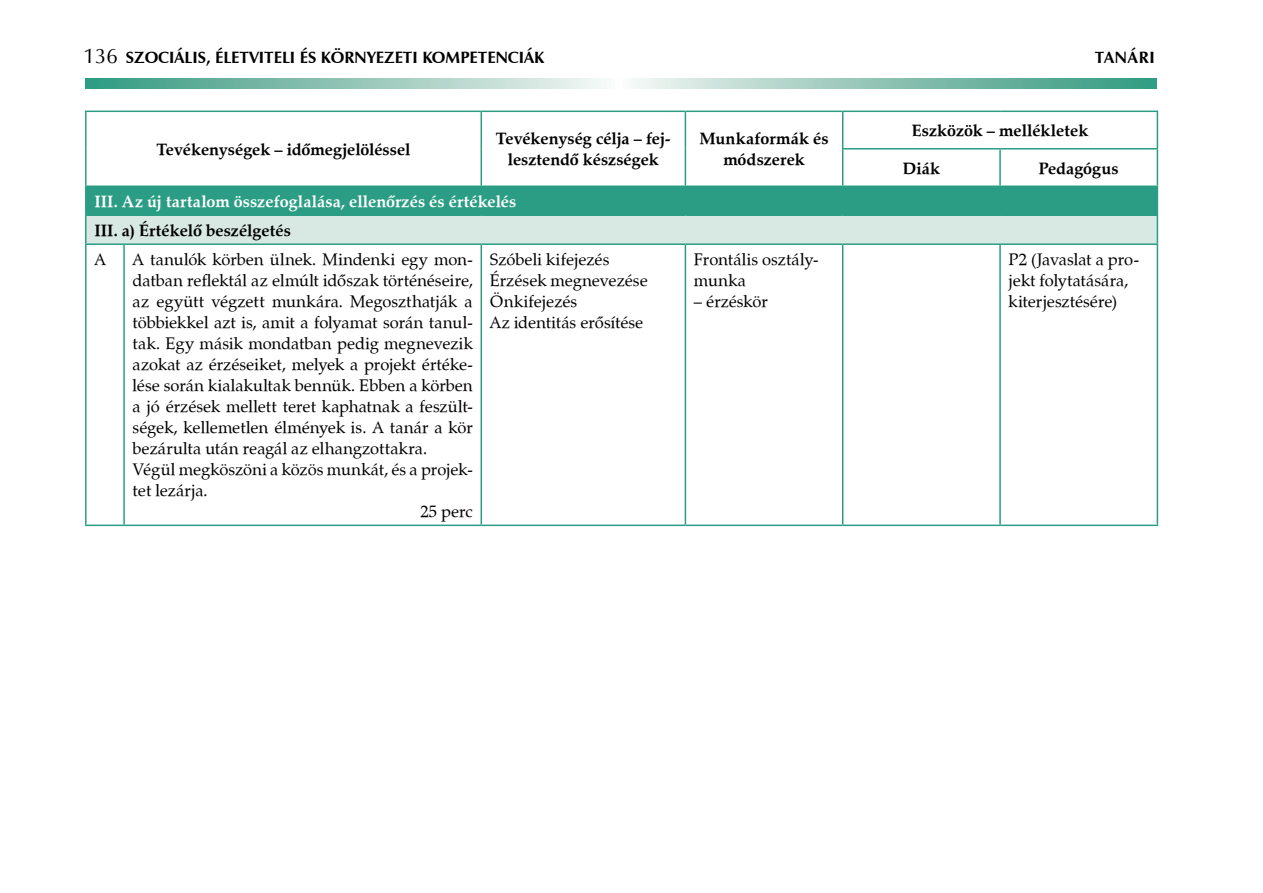
<style>
.page{position:relative;width:1263px;height:893px;background:#fff}
.page>*{position:absolute;margin:0;border:0;box-sizing:border-box;transform-origin:0 0}
.t1{font:16.5px/21px "Zapf Calligraphic 801 PFL";color:#000}
.t2{font:700 16.5px/21px "Zapf Calligraphic 801 PFL";color:#000;text-align:center}
.t3{font:700 16.5px "Zapf Humanist 601 PFL";color:#000}
.t4{font:700 16.5px "Zapf Calligraphic 801 PFL";letter-spacing:.01em;color:#fff}
.s1{font-weight:400;font-size:21px}
</style>
<div class="page">
<svg style="left:85px;top:78px;width:1072px;height:11px;background:#92c6b7"></svg>
<div style="left:86px;top:186px;width:1071px;height:29px;background:#2b9d84"></div>
<div style="left:86px;top:215px;width:1071px;height:29px;background:#d8e9e3"></div>
<hr style="left:480px;top:112px;width:2px;height:37px;background:#2b9d84">
<hr style="left:685px;top:112px;width:1px;height:37px;background:#2b9d84">
<hr style="left:842px;top:112px;width:1px;height:36px;background:#2b9d84">
<hr style="left:480px;top:149px;width:2px;height:37px;background:#2b9d84">
<hr style="left:685px;top:149px;width:1px;height:37px;background:#2b9d84">
<hr style="left:842px;top:148px;width:158px;height:2px;background:#2b9d84">
<hr style="left:842px;top:150px;width:1px;height:36px;background:#2b9d84">
<hr style="left:1000px;top:148px;width:158px;height:2px;background:#2b9d84">
<hr style="left:999px;top:150px;width:2px;height:36px;background:#2b9d84">
<hr style="left:85px;top:187px;width:2px;height:27px;background:#2b9d84">
<hr style="left:85px;top:214px;width:39px;height:2px;background:#2b9d84">
<hr style="left:85px;top:216px;width:2px;height:27px;background:#2b9d84">
<hr style="left:124px;top:214px;width:357px;height:2px;background:#2b9d84">
<hr style="left:481px;top:214px;width:204px;height:2px;background:#2b9d84">
<hr style="left:685px;top:214px;width:158px;height:2px;background:#2b9d84">
<hr style="left:843px;top:214px;width:157px;height:2px;background:#2b9d84">
<hr style="left:1000px;top:214px;width:158px;height:2px;background:#2b9d84">
<svg style="left:1157px;top:187px;width:1px;height:56px"></svg>
<hr style="left:85px;top:243px;width:39px;height:2px;background:#2b9d84">
<hr style="left:85px;top:245px;width:2px;height:280px;background:#2b9d84">
<hr style="left:124px;top:243px;width:357px;height:2px;background:#2b9d84">
<hr style="left:123px;top:245px;width:2px;height:280px;background:#2b9d84">
<hr style="left:481px;top:243px;width:204px;height:2px;background:#2b9d84">
<hr style="left:480px;top:245px;width:2px;height:280px;background:#2b9d84">
<hr style="left:685px;top:243px;width:158px;height:2px;background:#2b9d84">
<hr style="left:685px;top:245px;width:1px;height:280px;background:#2b9d84">
<hr style="left:843px;top:243px;width:157px;height:2px;background:#2b9d84">
<hr style="left:842px;top:245px;width:1px;height:280px;background:#2b9d84">
<hr style="left:1000px;top:243px;width:158px;height:2px;background:#2b9d84">
<hr style="left:999px;top:245px;width:2px;height:280px;background:#2b9d84">
<hr style="left:1157px;top:245px;width:1px;height:280px;background:#2b9d84">
<hr style="left:85px;top:525px;width:39px;height:1px;background:#2b9d84">
<hr style="left:124px;top:525px;width:357px;height:1px;background:#2b9d84">
<hr style="left:481px;top:525px;width:204px;height:1px;background:#2b9d84">
<hr style="left:685px;top:525px;width:158px;height:1px;background:#2b9d84">
<hr style="left:843px;top:525px;width:157px;height:1px;background:#2b9d84">
<hr style="left:1000px;top:525px;width:158px;height:1px;background:#2b9d84">
<hr style="left:85px;top:111px;width:39px;height:1px;background:#2b9d84">
<hr style="left:85px;top:112px;width:2px;height:37px;background:#2b9d84">
<hr style="left:124px;top:111px;width:357px;height:1px;background:#2b9d84">
<hr style="left:481px;top:111px;width:204px;height:1px;background:#2b9d84">
<hr style="left:685px;top:111px;width:158px;height:1px;background:#2b9d84">
<hr style="left:843px;top:111px;width:157px;height:1px;background:#2b9d84">
<hr style="left:1000px;top:111px;width:158px;height:1px;background:#2b9d84">
<hr style="left:1157px;top:112px;width:1px;height:36px;background:#2b9d84">
<hr style="left:85px;top:149px;width:2px;height:37px;background:#2b9d84">
<hr style="left:1157px;top:150px;width:1px;height:36px;background:#2b9d84">
<hr style="left:85px;top:186px;width:39px;height:1px;background:#2b9d84">
<hr style="left:1000px;top:186px;width:158px;height:1px;background:#2b9d84">
<p class="t3" style="left:83px;top:46px;width:462px"><span class="s1">136</span> Szociális, életviteli és környezeti kompetenciák</p>
<p class="t3" style="left:1095px;top:46px;width:43px">tanÁRI</p>
<p class="t2" style="left:156px;top:138px;width:256px">Tevékenységek – időmegjelöléssel</p>
<p class="t2" style="left:496px;top:128px;width:176px">Tevékenység célja – fej&shy;lesztendő készségek</p>
<p class="t2" style="left:700px;top:128px;width:130px">Munkaformák és módszerek</p>
<p class="t4" style="left:94px;top:190px;width:423px">III. Az új tartalom összefoglalása, ellenőrzés és értékelés</p>
<p class="t2" style="left:94px;top:219px;width:198px">III. a) Értékelő beszélgetés</p>
<p class="t1" style="left:94px;top:249px;width:13px">A</p>
<p class="t1" style="left:133px;top:249px;width:342px">A tanulók körben ülnek. Mindenki egy mon-</p>
<p class="t1" style="left:133px;top:270px;width:342px">datban reflektál az elmúlt időszak történéseire,</p>
<p class="t1" style="left:133px;top:291px;width:342px">az együtt végzett munkára. Megoszthatják a</p>
<p class="t1" style="left:133px;top:312px;width:342px">többiekkel azt is, amit a folyamat során tanul-</p>
<p class="t1" style="left:133px;top:333px;width:342px">tak. Egy másik mondatban pedig megnevezik</p>
<p class="t1" style="left:133px;top:354px;width:342px">azokat az érzéseiket, melyek a projekt értéke-</p>
<p class="t1" style="left:133px;top:375px;width:342px">lése során kialakultak bennük. Ebben a körben</p>
<p class="t1" style="left:133px;top:396px;width:342px">a jó érzések mellett teret kaphatnak a feszült-</p>
<p class="t1" style="left:133px;top:417px;width:342px">ségek, kellemetlen élmények is. A tanár a kör</p>
<p class="t1" style="left:133px;top:438px;width:296px">bezárulta után reagál az elhangzottakra.</p>
<p class="t1" style="left:133px;top:459px;width:342px">Végül megköszöni a közös munkát, és a projek-</p>
<p class="t1" style="left:133px;top:480px;width:77px">tet lezárja.</p>
<p class="t1" style="left:420px;top:501px;width:54px">25 perc</p>
<p class="t1" style="left:490px;top:249px;width:159px">Szóbeli kifejezés<br>Érzések megnevezése<br>Önkifejezés<br>Az identitás erősítése</p>
<p class="t1" style="left:694px;top:249px;width:126px">Frontális osztály&shy;munka</p>
<p class="t1" style="left:694px;top:291px;width:75px">– érzéskör</p>
<p class="t2" style="left:912px;top:120px;width:178px">Eszközök – mellékletek</p>
<p class="t2" style="left:903px;top:157px;width:39px">Diák</p>
<p class="t2" style="left:1039px;top:157px;width:82px">Pedagógus</p>
<p class="t1" style="left:1008px;top:249px;width:132px">P2 (Javaslat a pro&shy;jekt folytatására, kiterjesztésére)</p>
</div>
